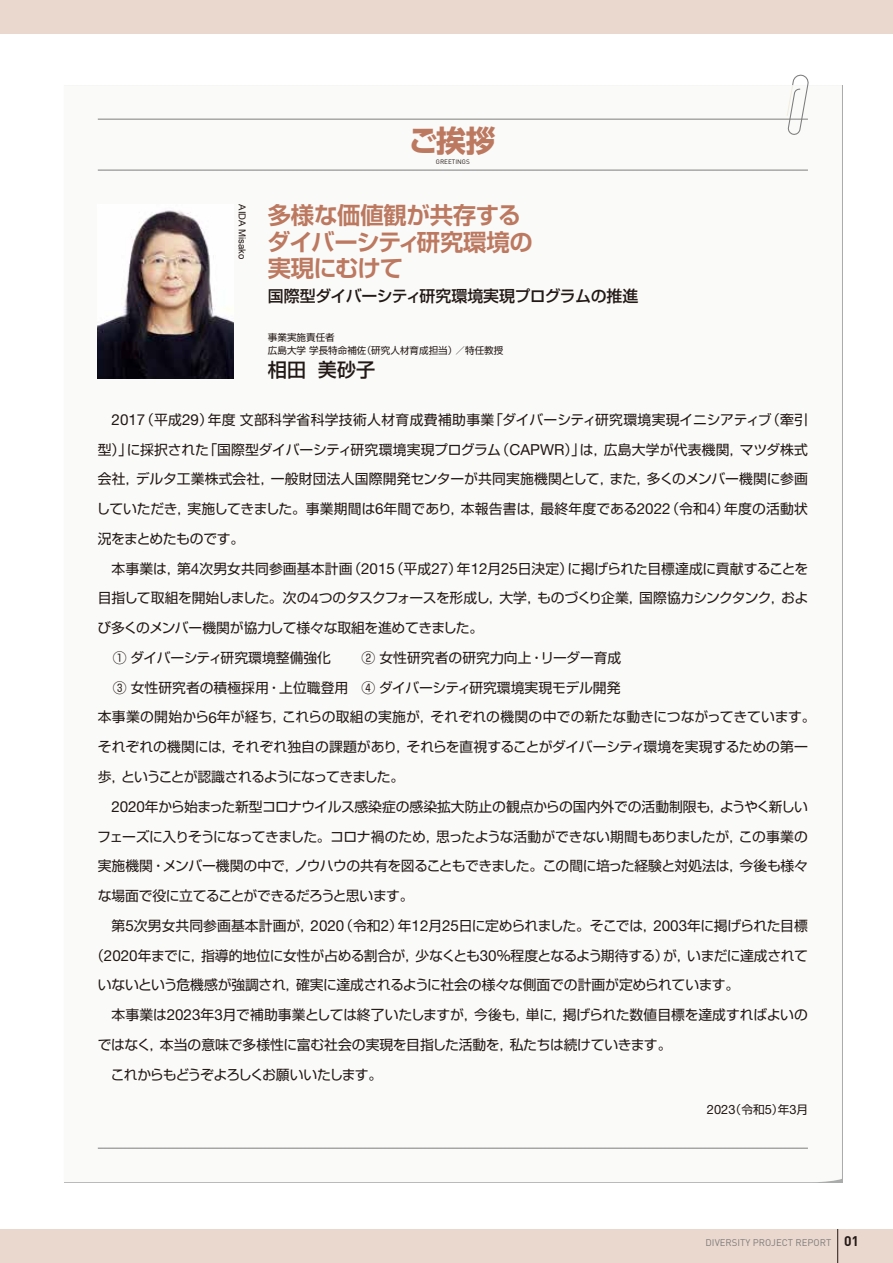
<style>
.page{position:relative;width:893px;height:1263px;background:#fff}
.page>*{position:absolute;margin:0;border:0;box-sizing:border-box;transform-origin:0 0}
.t1{font:700 29.7px "Shin Go Pro";color:#bc7960}
.t2{font:700 23.4px/26.5px "Shin Go Pro De";letter-spacing:-.015em;color:#bc7960}
.t3{font:500 19.2px "Shin Go Pro";color:#221815}
.t4{font:500 15.9px "Shin Go Pro";letter-spacing:-.025em;color:#221815}
.t5{font:13.8px "Shin Go Pro";letter-spacing:-.01em;color:#221815}
.t6{font:13.8px "Shin Go Pro";letter-spacing:.01em;color:#221815}
.t7{font:13.8px "Shin Go Pro";letter-spacing:-.03em;color:#221815}
.t8{font:13.8px "Shin Go Pro";letter-spacing:-.05em;color:#221815}
.t9{font:13.8px "Shin Go Pro";letter-spacing:.025em;color:#221815}
.t10{font:13.8px "Shin Go Pro";letter-spacing:-.07em;color:#221815}
.t11{font:13.8px "Shin Go Pro";letter-spacing:-.045em;color:#221815}
.t12{font:13.8px "Shin Go Pro";letter-spacing:-.065em;color:#221815}
.t13{font:13.8px "Shin Go Pro";letter-spacing:-.035em;color:#221815}
.t14{font:12.9px "Helvetica Neue LT Std";color:#221815}
.t15{font:9.6px/12.8px "Shin Go Pro";color:#221815}
.t16{font:9.6px "DIN Pro";color:#7d7d7d}
.t17{font:9.6px "Arial";color:#221815}
.t18{font:6.45px "DIN Pro";color:#221815}
.s1{font-family:"Helvetica Neue LT Std";font-size:15.15px}
.s2{font-family:"Shin Go Pro";font-size:11.7px}
.s3{font-weight:700;font-size:13.8px;color:#221815}
</style>
<div class="page">
<div style="left:0;top:0;width:893px;height:34px;background:#ead7cd"></div>
<div style="left:0;top:1229px;width:893px;height:34px;background:#ead7cd"></div>
<hr style="left:837px;top:1229px;width:1px;height:34px;background:#221815">
<hr style="left:98px;top:119px;width:710px;height:1px;background:#7d7d7d">
<hr style="left:98px;top:1148px;width:710px;height:1px;background:#7d7d7d">
<svg style="left:787px;top:74px;width:22px;height:61px"></svg>
<hr style="left:98px;top:170px;width:710px;height:1px;background:#7d7d7d">
<img style="left:98px;top:210px;width:136px;height:168px">
<h1 class="t1" style="left:408px;top:117px;width:89px">ご挨拶</h1>
<p class="t17" style="left:249px;top:204px;width:57px;rotate:90deg">AIDA Misako</p>
<p class="t18" style="left:436px;top:156px;width:35px">GREETINGS</p>
<h2 class="t2" style="left:267px;top:199px;width:267px">多様な価値観が共存するダイバーシティ研究環境の実現にむけて</h2>
<p class="t4" style="left:268px;top:283px;width:372px">国際型ダイバーシティ研究環境実現プログラムの推進</p>
<p class="t15" style="left:268px;top:330px;width:237px">事業実施責任者<br>広島大学学長特命補佐（研究人材育成担当）／特任教授</p>
<h3 class="t3" style="left:268px;top:354px;width:109px">相田 美砂子</h3>
<p class="t9" style="left:112px;top:408px;width:698px"><span class="s1">2017</span>（平成<span class="s1">29</span>）年度文部科学省科学技術人材育成費補助事業「ダイバーシティ研究環境実現イニシアティブ（牽引</p>
<p class="t5" style="left:98px;top:438px;width:712px">型）」に採択された「国際型ダイバーシティ研究環境実現プログラム（<span class="s1">CAPWR</span>）」は，広島大学が代表機関，マツダ株式</p>
<p class="t6" style="left:98px;top:468px;width:712px">会社，デルタ工業株式会社，一般財団法人国際開発センターが共同実施機関として，また，多くのメンバー機関に参画</p>
<p class="t5" style="left:96px;top:497px;width:713px">していただき，実施してきました。事業期間は<span class="s1">6</span>年間であり，本報告書は，最終年度である<span class="s1">2022</span>（令和<span class="s1">4</span>）年度の活動状</p>
<p class="t13" style="left:98px;top:527px;width:148px">況をまとめたものです。</p>
<p class="t5" style="left:98px;top:557px;width:712px">　本事業は，第<span class="s1">4</span>次男女共同参画基本計画（<span class="s1">2015</span>（平成<span class="s1">27</span>）年<span class="s1">12</span>月<span class="s1">25</span>日決定）に掲げられた目標達成に貢献することを</p>
<p class="t8" style="left:98px;top:587px;width:712px">目指して取組を開始しました。次の<span class="s1">4</span>つのタスクフォースを形成し，大学，ものづくり企業，国際協カシンクタンク，およ</p>
<p class="t7" style="left:98px;top:616px;width:387px">び多くのメンバー機関が協力して様々な取組を進めてきました。</p>
<p class="t5" style="left:113px;top:646px;width:220px">① ダイバーシティ研究環境整備強化</p>
<p class="t5" style="left:361px;top:646px;width:261px">② 女性研究者の研究力向上・リーダー育成</p>
<p class="t5" style="left:113px;top:676px;width:509px">③ 女性研究者の積極採用・上位職登用 ④ ダイバーシティ研究環境実現モデル開発</p>
<p class="t6" style="left:98px;top:706px;width:719px">本事業の開始から<span class="s1">6</span>年が経ち，これらの取組の実施が，それぞれの機関の中での新たな動きにつながってきています。</p>
<p class="t5" style="left:98px;top:736px;width:712px">それぞれの機関には，それぞれ独自の課題があり，それらを直視することがダイバーシティ環境を実現するための第一</p>
<p class="t10" style="left:98px;top:765px;width:308px">歩，ということが認識されるようになってきました。</p>
<p class="t5" style="left:111px;top:795px;width:698px"><span class="s1">2020</span>年から始まった新型コロナウイルス感染症の感染拡大防止の観点からの国内外での活動制限も，ようやく新しい</p>
<p class="t5" style="left:97px;top:825px;width:712px">フェーズに入りそうになってきました。コロナ禍のため，思ったような活動ができない期間もありましたが，この事業の</p>
<p class="t5" style="left:98px;top:855px;width:712px">実施機関・メンバー機関の中で，ノウハウの共有を図ることもできました。この間に培った経験と対処法は，今後も様々</p>
<p class="t11" style="left:98px;top:884px;width:317px">な場面で役に立てることができるだろうと思います。</p>
<p class="t5" style="left:98px;top:914px;width:712px">　第<span class="s1">5</span>次男女共同参画基本計画が，<span class="s1">2020</span>（令和<span class="s1">2</span>）年<span class="s1">12</span>月<span class="s1">25</span>日に定められました。そこでは，<span class="s1">2003</span>年に掲げられた目標</p>
<p class="t7" style="left:90px;top:944px;width:719px">（<span class="s1">2020</span>年までに，指導的地位に女性が占める割合が，少なくとも<span class="s1">30</span>％程度となるよう期待する）が，いまだに達成されて</p>
<p class="t5" style="left:98px;top:974px;width:643px">いないという危機感が強調され，確実に達成されるように社会の様々な側面での計画が定められています。</p>
<p class="t5" style="left:98px;top:1003px;width:712px">　本事業は<span class="s1">2023</span>年<span class="s1">3</span>月で補助事業としては終了いたしますが，今後も，単に，掲げられた数値目標を達成すればよいの</p>
<p class="t5" style="left:98px;top:1033px;width:575px">ではなく，本当の意味で多様性に富む社会の実現を目指した活動を，私たちは続けていきます。</p>
<p class="t12" style="left:98px;top:1063px;width:286px">　これからもどうぞよろしくお願いいたします。</p>
<p class="t14" style="left:707px;top:1102px;width:103px">2023<span class="s2">（令和</span>5<span class="s2">）年</span>3<span class="s2">月</span></p>
<p class="t16" style="left:705px;top:1235px;width:155px">DIVERSITY PROJECT REPORT <span class="s3">01</span></p>
</div>
